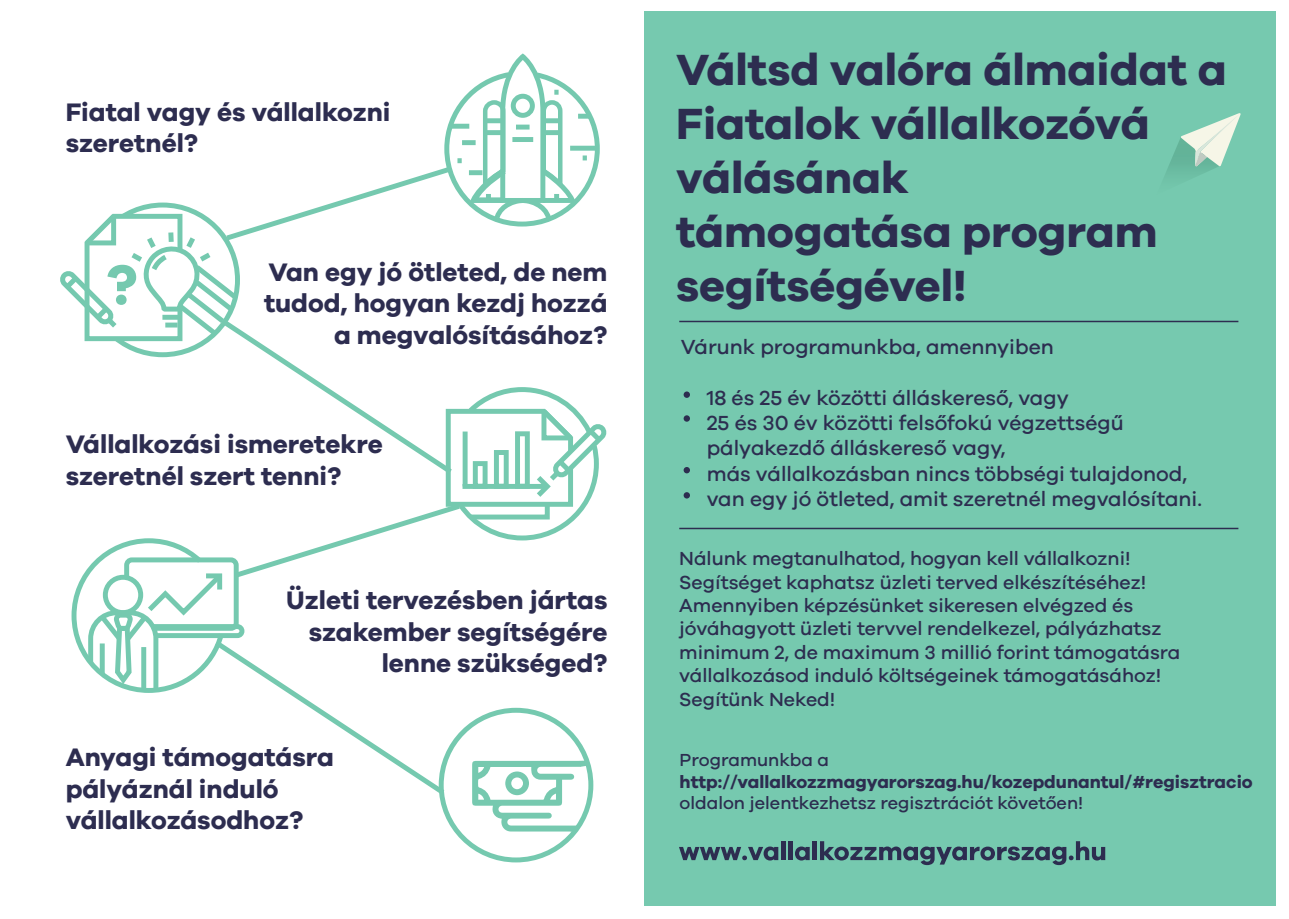
<style>
.page{position:relative;width:1289px;height:919px;background:#fff}
.page>*{position:absolute;margin:0;border:0;box-sizing:border-box;transform-origin:0 0}
.t1{font:700 45px/54px "Galano Grotesque";color:#2d2d50}
.t2{font:700 26.1px/31.3px "Galano Grotesque";color:#2d2d50}
.t3{font:500 21px/25.2px "Galano Grotesque";color:#2d2d50}
.t4{font:500 19.5px/23.4px "Galano Grotesque";color:#2d2d50}
.t5{font:700 18px "Galano Grotesque";color:#2d2d50}
.t6{font:500 18px "Galano Grotesque";color:#2d2d50}
</style>
<div class="page">
<div style="left:644px;top:12px;width:632px;height:894px;background:#76c9af"></div>
<svg style="left:1165px;top:113px;width:75px;height:62px"></svg>
<div style="left:683px;top:391px;width:7px;height:7px;background:#2d2d50;border-radius:50%"></div>
<div style="left:683px;top:415px;width:7px;height:6px;background:#2d2d50;border-radius:50%"></div>
<div style="left:683px;top:467px;width:7px;height:6px;background:#2d2d50;border-radius:50%"></div>
<div style="left:683px;top:492px;width:7px;height:6px;background:#2d2d50;border-radius:50%"></div>
<svg style="left:679px;top:846px;width:99px;height:14px"></svg>
<hr style="left:781px;top:841px;width:4px;height:19px;background:#2d2d50">
<hr style="left:788px;top:841px;width:4px;height:19px;background:#2d2d50">
<svg style="left:795px;top:846px;width:14px;height:14px"></svg>
<div style="left:812px;top:841px;width:5px;height:19px;background:#2d2d50"></div>
<svg style="left:820px;top:841px;width:285px;height:24px"></svg>
<hr style="left:679px;top:321px;width:559px;height:1px;background:#2d2d50">
<hr style="left:679px;top:527px;width:559px;height:2px;background:#2d2d50">
<svg style="left:60px;top:57px;width:547px;height:774px"></svg>
<h2 class="t2" style="left:66px;top:95px;width:326px">Fiatal vagy és vállalkozni szeretnél?</h2>
<h2 class="t2" style="left:264px;top:256px;width:345px;text-align:right">Van egy jó ötleted, de nem tudod, hogyan kezdj hozzá a megvalósításához?</h2>
<h2 class="t2" style="left:66px;top:428px;width:318px">Vállalkozási ismeretekre szeretnél szert tenni?</h2>
<h2 class="t2" style="left:286px;top:584px;width:323px;text-align:right">Üzleti tervezésben jártas szakember segítségére lenne szükséged?</h2>
<h2 class="t2" style="left:66px;top:741px;width:270px">Anyagi támogatásra pályáznál induló vállalkozásodhoz?</h2>
<h1 class="t1" style="left:676px;top:41px;width:552px">Váltsd valóra álmaidat a<br>Fiatalok vállalkozóvá válásának<br>támogatása program segítségével!</h1>
<p class="t3" style="left:680px;top:334px;width:374px">Várunk programunkba, amennyiben</p>
<p class="t3" style="left:706px;top:384px;width:497px">18 és 25 év közötti álláskereső, vagy<br>25 és 30 év közötti felsőfokú végzettségű pályakezdő álláskereső vagy,<br>más vállalkozásban nincs többségi tulajdonod, van egy jó ötleted, amit szeretnél megvalósítani.</p>
<p class="t4" style="left:679px;top:546px;width:502px">Nálunk megtanulhatod, hogyan kell vállalkozni!<br>Segítséget kaphatsz üzleti terved elkészítéséhez!<br>Amennyiben képzésünket sikeresen elvégzed és jóváhagyott üzleti tervvel rendelkezel, pályázhatsz minimum 2, de maximum 3 millió forint támogatásra vállalkozásod induló költségeinek támogatásához!<br>Segítünk Neked!</p>
<p class="t6" style="left:679px;top:749px;width:151px">Programunkba a</p>
<p class="t5" style="left:679px;top:770px;width:574px">http://vallalkozzmagyarorszag.hu/kozepdunantul/#regisztracio</p>
<p class="t6" style="left:679px;top:792px;width:405px">oldalon jelentkezhetsz regisztrációt követően!</p>
</div>
